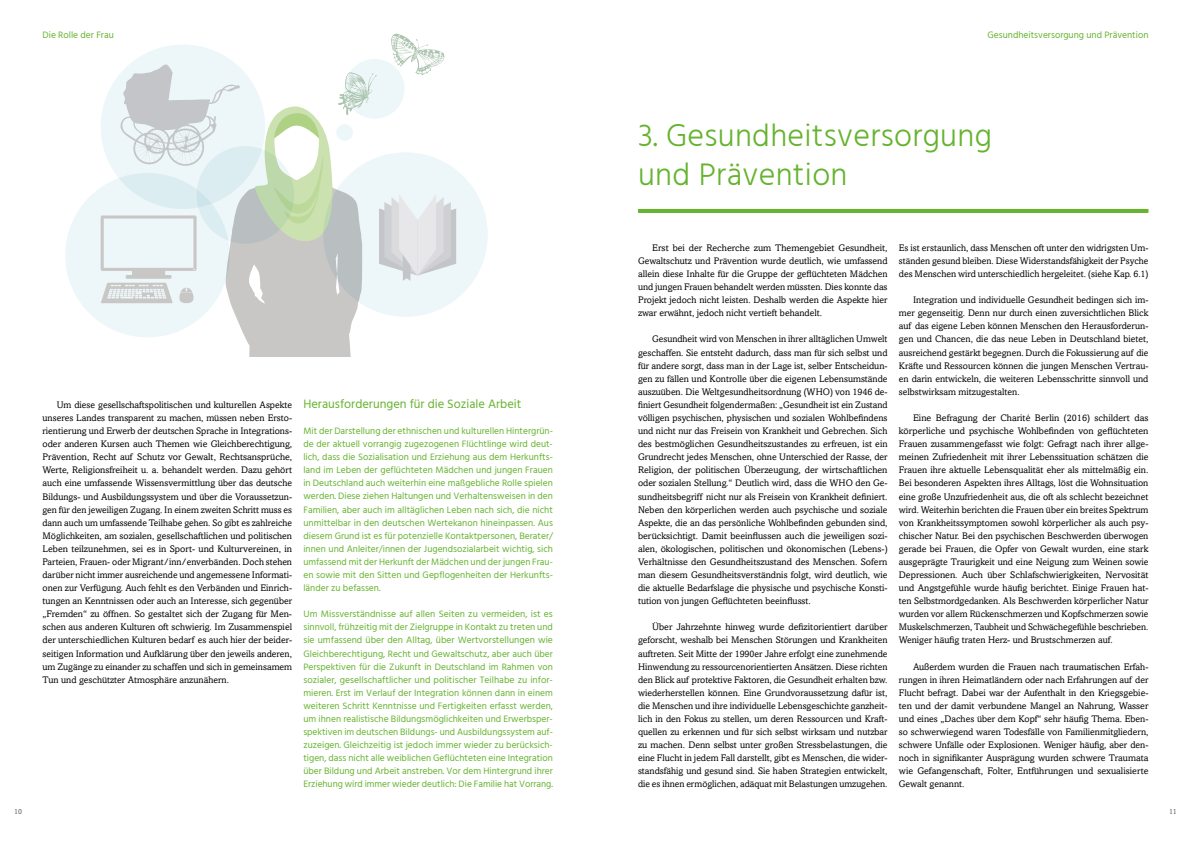
<style>
.page{position:relative;width:1191px;height:842px;background:#fff}
.page>*{position:absolute;margin:0;border:0;box-sizing:border-box;transform-origin:0 0}
.t1{font:300 32px/39.3px "Hind";letter-spacing:.01em;color:#65b32e}
.t2{font:12.5px "Hind";color:#65b32e}
.t3{font:9.5px/13.1px "Amasis";color:#000;text-align:justify}
.t4{font:9.5px/13.1px "Hind";color:#65b32e;text-align:justify}
.t5{font:7.5px "Amasis";color:#4e5b61}
</style>
<div class="page">
<hr style="left:638px;top:209px;width:510px;height:4px;background:#65b32e">
<div style="left:323px;top:152px;width:165px;height:165px;background:#edf6f8;border-radius:50%"></div>
<div style="left:65px;top:173px;width:165px;height:164px;background:#edf6f8;border-radius:50%"></div>
<svg style="left:101px;top:34px;width:355px;height:323px"></svg>
<p class="t4" style="left:43px;top:29px;width:73px">Die Rolle der Frau</p>
<p class="t4" style="left:987px;top:29px;width:162px">Gesundheitsversorgung und Prävention</p>
<p class="t3" style="left:43px;top:398px;width:251px;text-indent:14px">Um diese gesellschaftspolitischen und kulturellen Aspekte unseres Landes transparent zu machen, müssen neben Ersto&shy;rientierung und Erwerb der deutschen Sprache in Integrations&shy;oder anderen Kursen auch Themen wie Gleichberechtigung, Prävention, Recht auf Schutz vor Gewalt, Rechtsansprüche, Werte, Religionsfreiheit u. a. behandelt werden. Dazu gehört auch eine umfassende Wissensvermittlung über das deutsche Bildungs- und Ausbildungssystem und über die Voraussetzun&shy;gen für den jeweiligen Zugang. In einem zweiten Schritt muss es dann auch um umfassende Teilhabe gehen. So gibt es zahlreiche Möglichkeiten, am sozialen, gesellschaftlichen und politischen Leben teilzunehmen, sei es in Sport- und Kulturvereinen, in Parteien, Frauen- oder Migrant/inn/enverbänden. Doch stehen darüber nicht immer ausreichende und angemessene Informati&shy;onen zur Verfügung. Auch fehlt es den Verbänden und Einrich&shy;tungen an Kenntnissen oder auch an Interesse, sich gegenüber „Fremden“ zu öffnen. So gestaltet sich der Zugang für Men&shy;schen aus anderen Kulturen oft schwierig. Im Zusammenspiel der unterschiedlichen Kulturen bedarf es auch hier der beider&shy;seitigen Information und Aufklärung über den jeweils anderen, um Zugänge zu einander zu schaffen und sich in gemeinsamem Tun und geschützter Atmosphäre anzunähern.</p>
<h2 class="t2" style="left:303px;top:395px;width:219px">Herausforderungen für die Soziale Arbeit</h2>
<p class="t4" style="left:303px;top:425px;width:251px">Mit der Darstellung der ethnischen und kulturellen Hintergrün&shy;de der aktuell vorrangig zugezogenen Flüchtlinge wird deut&shy;lich, dass die Sozialisation und Erziehung aus dem Herkunfts&shy;land im Leben der geflüchteten Mädchen und jungen Frauen in Deutschland auch weiterhin eine maßgebliche Rolle spielen werden. Diese ziehen Haltungen und Verhaltensweisen in den Familien, aber auch im alltäglichen Leben nach sich, die nicht unmittelbar in den deutschen Wertekanon hineinpassen. Aus diesem Grund ist es für potenzielle Kontaktpersonen, Berater/ innen und Anleiter/innen der Jugendsozialarbeit wichtig, sich umfassend mit der Herkunft der Mädchen und der jungen Frau&shy;en sowie mit den Sitten und Gepflogenheiten der Herkunfts&shy;länder zu befassen.</p>
<p class="t4" style="left:303px;top:608px;width:251px">Um Missverständnisse auf allen Seiten zu vermeiden, ist es sinnvoll, frühzeitig mit der Zielgruppe in Kontakt zu treten und sie umfassend über den Alltag, über Wertvorstellungen wie Gleichberechtigung, Recht und Gewaltschutz, aber auch über Perspektiven für die Zukunft in Deutschland im Rahmen von sozialer, gesellschaftlicher und politischer Teilhabe zu infor&shy;mieren. Erst im Verlauf der Integration können dann in einem weiteren Schritt Kenntnisse und Fertigkeiten erfasst werden, um ihnen realistische Bildungsmöglichkeiten und Erwerbsper&shy;spektiven im deutschen Bildungs- und Ausbildungssystem auf&shy;zuzeigen. Gleichzeitig ist jedoch immer wieder zu berücksich&shy;tigen, dass nicht alle weiblichen Geflüchteten eine Integration über Bildung und Arbeit anstreben. Vor dem Hintergrund ihrer Erziehung wird immer wieder deutlich: Die Familie hat Vorrang.</p>
<h1 class="t1" style="left:638px;top:116px;width:355px">3. Gesundheitsversorgung und Prävention</h1>
<p class="t3" style="left:638px;top:242px;width:251px;text-indent:14px">Erst bei der Recherche zum Themengebiet Gesundheit, Gewaltschutz und Prävention wurde deutlich, wie umfassend allein diese Inhalte für die Gruppe der geflüchteten Mädchen und jungen Frauen behandelt werden müssten. Dies konnte das Projekt jedoch nicht leisten. Deshalb werden die Aspekte hier zwar erwähnt, jedoch nicht vertieft behandelt.</p>
<p class="t3" style="left:638px;top:333px;width:251px;text-indent:14px">Gesundheit wird von Menschen in ihrer alltäglichen Umwelt geschaffen. Sie entsteht dadurch, dass man für sich selbst und für andere sorgt, dass man in der Lage ist, selber Entscheidun&shy;gen zu fällen und Kontrolle über die eigenen Lebensumstände auszuüben. Die Weltgesundheitsordnung (WHO) von 1946 de&shy;finiert Gesundheit folgendermaßen: „Gesundheit ist ein Zustand völligen psychischen, physischen und sozialen Wohlbefindens und nicht nur das Freisein von Krankheit und Gebrechen. Sich des bestmöglichen Gesundheitszustandes zu erfreuen, ist ein Grundrecht jedes Menschen, ohne Unterschied der Rasse, der Religion, der politischen Überzeugung, der wirtschaftlichen oder sozialen Stellung.“ Deutlich wird, dass die WHO den Ge&shy;sundheitsbegriff nicht nur als Freisein von Krankheit definiert.<br>Neben den körperlichen werden auch psychische und soziale Aspekte, die an das persönliche Wohlbefinden gebunden sind, berücksichtigt. Damit beeinflussen auch die jeweiligen sozi&shy;alen, ökologischen, politischen und ökonomischen (Lebens-)<br>Verhältnisse den Gesundheitszustand des Menschen. Sofern man diesem Gesundheitsverständnis folgt, wird deutlich, wie die aktuelle Bedarfslage die physische und psychische Konsti&shy;tution von jungen Geflüchteten beeinflusst.</p>
<p class="t3" style="left:638px;top:621px;width:251px;text-indent:14px">Über Jahrzehnte hinweg wurde defizitorientiert darüber geforscht, weshalb bei Menschen Störungen und Krankheiten auftreten. Seit Mitte der 1990er Jahre erfolgt eine zunehmende Hinwendung zu ressourcenorientierten Ansätzen. Diese richten den Blick auf protektive Faktoren, die Gesundheit erhalten bzw. wiederherstellen können. Eine Grundvoraussetzung dafür ist, die Menschen und ihre individuelle Lebensgeschichte ganzheit&shy;lich in den Fokus zu stellen, um deren Ressourcen und Kraft&shy;quellen zu erkennen und für sich selbst wirksam und nutzbar zu machen. Denn selbst unter großen Stressbelastungen, die eine Flucht in jedem Fall darstellt, gibt es Menschen, die wider&shy;standsfähig und gesund sind. Sie haben Strategien entwickelt, die es ihnen ermöglichen, adäquat mit Belastungen umzugehen.</p>
<p class="t3" style="left:899px;top:241px;width:251px">Es ist erstaunlich, dass Menschen oft unter den widrigsten Um&shy;ständen gesund bleiben. Diese Widerstandsfähigkeit der Psyche des Menschen wird unterschiedlich hergeleitet. (siehe Kap. 6.1)</p>
<p class="t3" style="left:899px;top:294px;width:251px;text-indent:14px">Integration und individuelle Gesundheit bedingen sich im&shy;mer gegenseitig. Denn nur durch einen zuversichtlichen Blick auf das eigene Leben können Menschen den Herausforderun&shy;gen und Chancen, die das neue Leben in Deutschland bietet, ausreichend gestärkt begegnen. Durch die Fokussierung auf die Kräfte und Ressourcen können die jungen Menschen Vertrau&shy;en darin entwickeln, die weiteren Lebensschritte sinnvoll und selbstwirksam mitzugestalten.</p>
<p class="t3" style="left:899px;top:412px;width:251px;text-indent:14px">Eine Befragung der Charité Berlin (2016) schildert das körperliche und psychische Wohlbefinden von geflüchteten Frauen zusammengefasst wie folgt: Gefragt nach ihrer allge&shy;meinen Zufriedenheit mit ihrer Lebenssituation schätzen die Frauen ihre aktuelle Lebensqualität eher als mittelmäßig ein.<br>Bei besonderen Aspekten ihres Alltags, löst die Wohnsituation eine große Unzufriedenheit aus, die oft als schlecht bezeichnet wird. Weiterhin berichten die Frauen über ein breites Spektrum von Krankheitssymptomen sowohl körperlicher als auch psy&shy;chischer Natur. Bei den psychischen Beschwerden überwogen gerade bei Frauen, die Opfer von Gewalt wurden, eine stark ausgeprägte Traurigkeit und eine Neigung zum Weinen sowie Depressionen. Auch über Schlafschwierigkeiten, Nervosität und Angstgefühle wurde häufig berichtet. Einige Frauen hat&shy;ten Selbstmordgedanken. Als Beschwerden körperlicher Natur wurden vor allem Rückenschmerzen und Kopfschmerzen sowie Muskelschmerzen, Taubheit und Schwächegefühle beschrieben.<br>Weniger häufig traten Herz- und Brustschmerzen auf.</p>
<p class="t3" style="left:899px;top:661px;width:251px;text-indent:14px">Außerdem wurden die Frauen nach traumatischen Erfah&shy;rungen in ihren Heimatländern oder nach Erfahrungen auf der Flucht befragt. Dabei war der Aufenthalt in den Kriegsgebie&shy;ten und der damit verbundene Mangel an Nahrung, Wasser und eines „Daches über dem Kopf“ sehr häufig Thema. Eben&shy;so schwerwiegend waren Todesfälle von Familienmitgliedern, schwere Unfälle oder Explosionen. Weniger häufig, aber den&shy;noch in signifikanter Ausprägung wurden schwere Traumata wie Gefangenschaft, Folter, Entführungen und sexualisierte Gewalt genannt.</p>
<p class="t5" style="left:14px;top:808px;width:9px">10</p>
<p class="t5" style="left:1169px;top:808px;width:9px">11</p>
</div>
